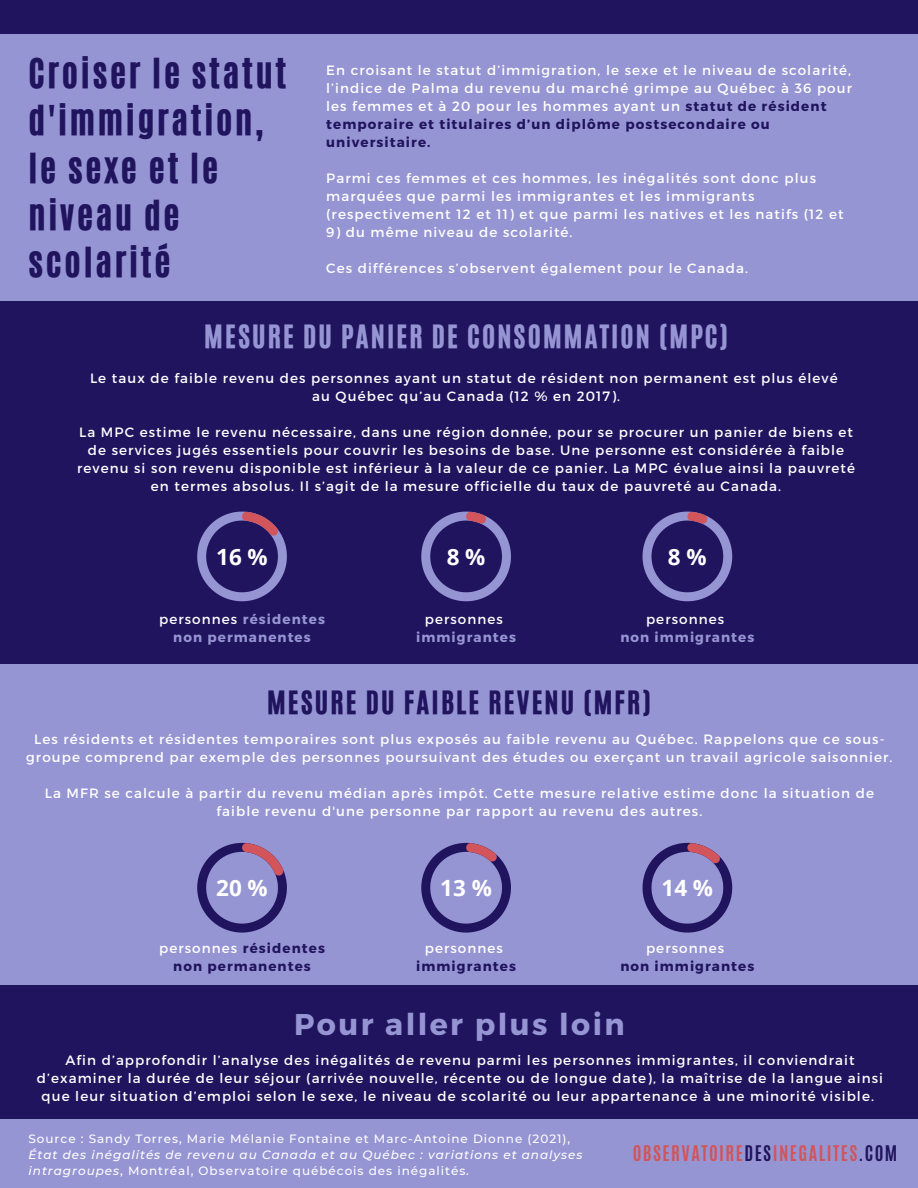
<style>
.page{position:relative;width:918px;height:1188px;background:#21145f}
.page>*{position:absolute;margin:0;border:0;box-sizing:border-box;transform-origin:0 0}
.t1{font:34.5px/47.2px "CA Generated";letter-spacing:.08em;color:#21145f}
.t2{font:700 30px "Montserrat";letter-spacing:.08em;color:#9695d3}
.t3{font:27px "CA Generated";letter-spacing:.08em;color:#9695d3}
.t4{font:27px "CA Generated";letter-spacing:.08em;color:#21145f}
.t5{font:700 22.35px "Open Sans";color:#fff}
.t6{font:700 18px "Antonio";letter-spacing:.08em;color:#d1555a}
.t7{font:13.5px/18px "Montserrat";letter-spacing:.08em;color:#fff;text-align:center}
.t8{font:700 13.5px/18px "Montserrat";letter-spacing:.08em;color:#21145f;text-align:center}
.t9{font:700 13.5px/18px "Montserrat";letter-spacing:.08em;color:#9695d3;text-align:center}
.t10{font:italic 500 12px/16px "Montserrat";letter-spacing:.08em;color:#fff}
.t11{font:500 12px "Montserrat";letter-spacing:.08em;color:#fff}
.s1{font-weight:700;color:#21145f}
.s2{font-weight:400;color:#fff}
.s3{font-style:normal}
.s4{color:#21145f}
</style>
<div class="page">
<div style="left:0;top:664px;width:918px;height:321px;background:#9695d3"></div>
<div style="left:0;top:34px;width:918px;height:267px;background:#9695d3"></div>
<div style="left:0;top:1119px;width:918px;height:69px;background:#9695d3"></div>
<svg style="left:197px;top:512px;width:90px;height:89px"></svg>
<svg style="left:421px;top:512px;width:90px;height:89px"></svg>
<svg style="left:197px;top:843px;width:90px;height:90px"></svg>
<svg style="left:421px;top:843px;width:90px;height:90px"></svg>
<svg style="left:643px;top:843px;width:89px;height:90px"></svg>
<svg style="left:643px;top:512px;width:89px;height:89px"></svg>
<h1 class="t1" style="left:29px;top:50px;width:259px">Croiser le statut d'immigration, le sexe et le niveau de scolarité</h1>
<p class="t7" style="left:326px;top:60px;width:527px;text-align:left">En croisant le statut d’immigration, le sexe et le niveau de scolarité, l’indice de Palma du revenu du marché grimpe au Québec à 36 pour les femmes et à 20 pour les hommes ayant un <span class="s1">statut de résident temporaire et titulaires d’un diplôme postsecondaire ou universitaire.</span></p>
<p class="t7" style="left:326px;top:168px;width:519px;text-align:left">Parmi ces femmes et ces hommes, les inégalités sont donc plus marquées que parmi les immigrantes et les immigrants (respectivement 12 et 11) et que parmi les natives et les natifs (12 et</p>
<p class="t7" style="left:326px;top:222px;width:248px">9) du même niveau de scolarité.</p>
<p class="t7" style="left:326px;top:258px;width:423px">Ces différences s’observent également pour le Canada.</p>
<h3 class="t3" style="left:204px;top:317px;width:525px">MESURE DU PANIER DE CONSOMMATION (MPC)</h3>
<p class="t7" style="left:90px;top:368px;width:749px">Le taux de faible revenu des personnes ayant un statut de résident non permanent est plus élevé au Québec qu’au Canada (12 % en 2017).</p>
<p class="t7" style="left:77px;top:422px;width:779px">La MPC estime le revenu nécessaire, dans une région donnée, pour se procurer un panier de biens et de services jugés essentiels pour couvrir les besoins de base. Une personne est considérée à faible revenu si son revenu disponible est inférieur à la valeur de ce panier. La MPC évalue ainsi la pauvreté en termes absolus. Il s’agit de la mesure officielle du taux de pauvreté au Canada.</p>
<h3 class="t5" style="left:216px;top:541px;width:53px">16 %</h3>
<h3 class="t5" style="left:447px;top:541px;width:40px">8 %</h3>
<p class="t9" style="left:159px;top:609px;width:167px"><span class="s2">personnes</span> résidentes non permanentes</p>
<p class="t7" style="left:425px;top:609px;width:80px">personnes</p>
<p class="t9" style="left:416px;top:627px;width:101px">immigrantes</p>
<h3 class="t5" style="left:668px;top:541px;width:40px">8 %</h3>
<p class="t7" style="left:646px;top:609px;width:80px">personnes</p>
<p class="t9" style="left:620px;top:627px;width:136px">non immigrantes</p>
<h3 class="t4" style="left:267px;top:684px;width:385px">MESURE DU FAIBLE REVENU (MFR)</h3>
<p class="t7" style="left:26px;top:729px;width:868px">Les résidents et résidentes temporaires sont plus exposés au faible revenu au Québec. Rappelons que ce sous&shy;groupe comprend par exemple des personnes poursuivant des études ou exerçant un travail agricole saisonnier.</p>
<p class="t7" style="left:45px;top:783px;width:831px">La MFR se calcule à partir du revenu médian après impôt. Cette mesure relative estime donc la situation de faible revenu d'une personne par rapport au revenu des autres.</p>
<h3 class="t5" style="left:216px;top:873px;width:53px">20 %</h3>
<h3 class="t5" style="left:440px;top:873px;width:53px">13 %</h3>
<p class="t8" style="left:159px;top:939px;width:167px"><span class="s2">personnes</span> résidentes non permanentes</p>
<p class="t7" style="left:425px;top:939px;width:80px">personnes</p>
<p class="t8" style="left:416px;top:957px;width:101px">immigrantes</p>
<h3 class="t5" style="left:662px;top:873px;width:53px">14 %</h3>
<p class="t7" style="left:646px;top:939px;width:80px">personnes</p>
<p class="t8" style="left:620px;top:957px;width:136px">non immigrantes</p>
<h2 class="t2" style="left:294px;top:1004px;width:332px">Pour aller plus loin</h2>
<p class="t7" style="left:37px;top:1050px;width:848px">Afin d’approfondir l’analyse des inégalités de revenu parmi les personnes immigrantes, il conviendrait d’examiner la durée de leur séjour (arrivée nouvelle, récente ou de longue date), la maîtrise de la langue ainsi que leur situation d’emploi selon le sexe, le niveau de scolarité ou leur appartenance à une minorité visible.</p>
<p class="t11" style="left:29px;top:1131px;width:543px">Source : Sandy Torres, Marie Mélanie Fontaine et Marc-Antoine Dionne (2021),</p>
<p class="t10" style="left:29px;top:1146px;width:555px">État des inégalités de revenu au Canada et au Québec : variations et analyses intragroupes<span class="s3">, Montréal, Observatoire québécois des inégalités.</span></p>
<h3 class="t6" style="left:633px;top:1141px;width:266px">OBSERVATOIRE<span class="s4">DES</span>INEGALITES<span class="s4">.COM</span></h3>
</div>
